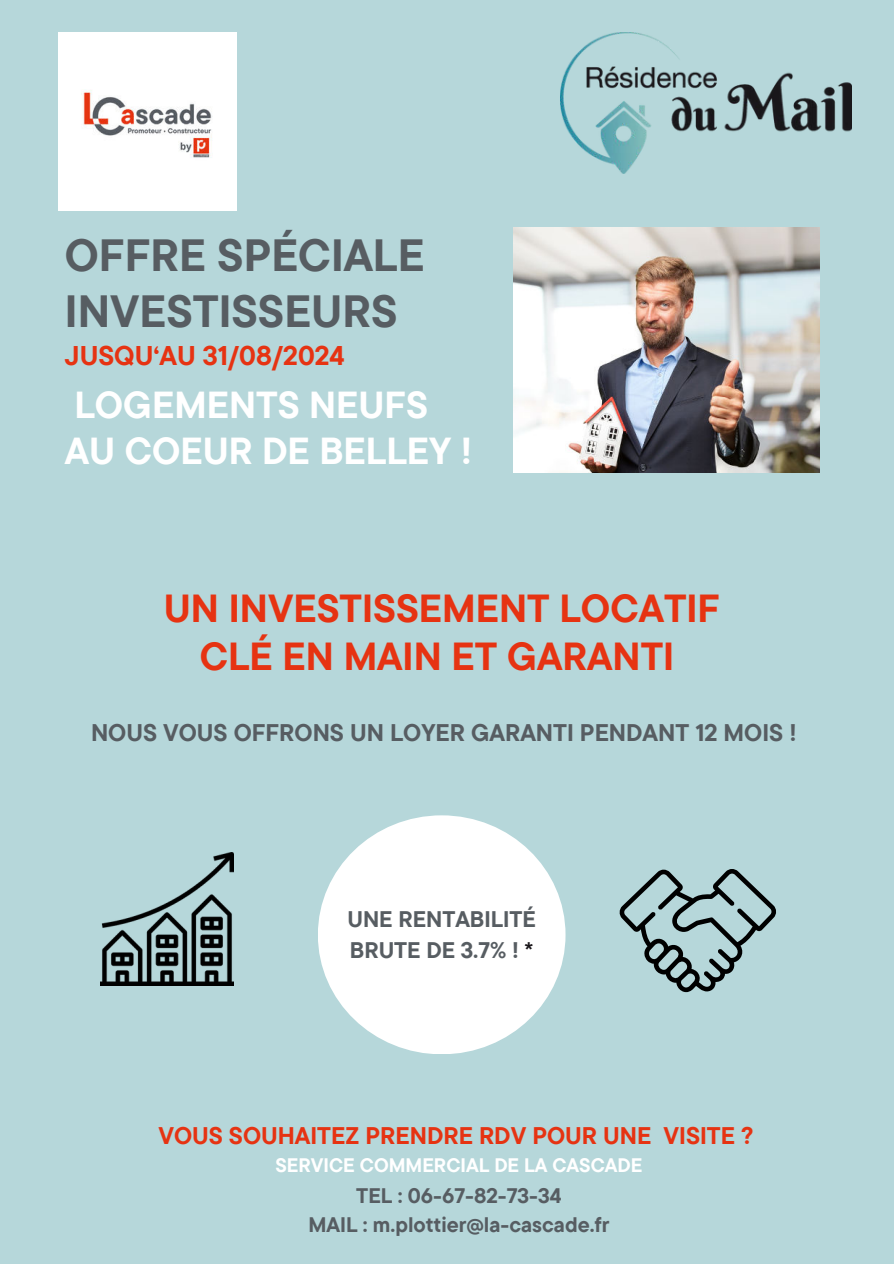
<style>
.page{position:relative;width:894px;height:1264px;background:#fff}
.page>*{position:absolute;margin:0;border:0;box-sizing:border-box;transform-origin:0 0}
.t1{font:700 45px/56.2px "TT Commons Pro";color:#575d62}
.t2{font:700 39px/48.3px "TT Commons Pro";color:#e63312;text-align:center}
.t3{font:700 37.5px/46.2px "TT Commons Pro";color:#fff}
.t4{font:700 27px "TT Commons Pro";color:#e63312}
.t5{font:700 24px "TT Commons Pro";color:#575d62}
.t6{font:700 24px "TT Commons Pro";color:#e63312}
.t7{font:700 22.5px/31.5px "TT Commons Pro";color:#575d62}
.t8{font:700 21px/29.2px "TT Commons Pro";color:#575d62;text-align:center}
.t9{font:700 19.5px "TT Commons Pro";color:#fff}
.s1{color:#1a171b}
</style>
<div class="page">
<div style="left:0;top:0;width:893px;height:1263px;background:#b6d7da"></div>
<img style="left:560px;top:33px;width:290px;height:141px">
<div style="left:318px;top:815px;width:247px;height:239px;background:#fff;border-radius:50%"></div>
<img style="left:59px;top:33px;width:178px;height:178px">
<img style="left:513px;top:227px;width:306px;height:245px">
<img style="left:100px;top:852px;width:133px;height:133px">
<svg style="left:619px;top:869px;width:156px;height:123px"></svg>
<h1 class="t1" style="left:65px;top:227px;width:361px">OFFRE SPÉCIALE<br>INVESTISSEUR S</h1>
<p class="t4" style="left:65px;top:335px;width:281px">JUSQU‘AU 31/08/2024</p>
<h3 class="t3" style="left:65px;top:381px;width:408px">LOGEMENTS NEUFS<br>AU COEUR DE BELLEY !</h3>
<h2 class="t2" style="left:164px;top:583px;width:557px">UN INVESTISSEMENT LOCATIF<br>CLÉ EN MAIN ET GARANTI</h2>
<p class="t5" style="left:91px;top:714px;width:706px">NOUS VOUS OFFRONS UN LOYER GARANTI PENDANT 12 MOIS !</p>
<p class="t7" style="left:347px;top:903px;width:190px">UNE RENTABILITÉ<br>BRUTE DE 3.7% ! <span class="s1">*</span></p>
<p class="t6" style="left:158px;top:1117px;width:596px">VOUS SOUHAITEZ PRENDRE RDV POUR UNE VISITE ?</p>
<p class="t9" style="left:275px;top:1150px;width:368px">SERVICE COMMERCIAL DE LA CASCADE</p>
<p class="t8" style="left:308px;top:1180px;width:302px">TEL : 06-67-82-73-34<br>MAIL : m.plottier@la-cascade.fr</p>
</div>
